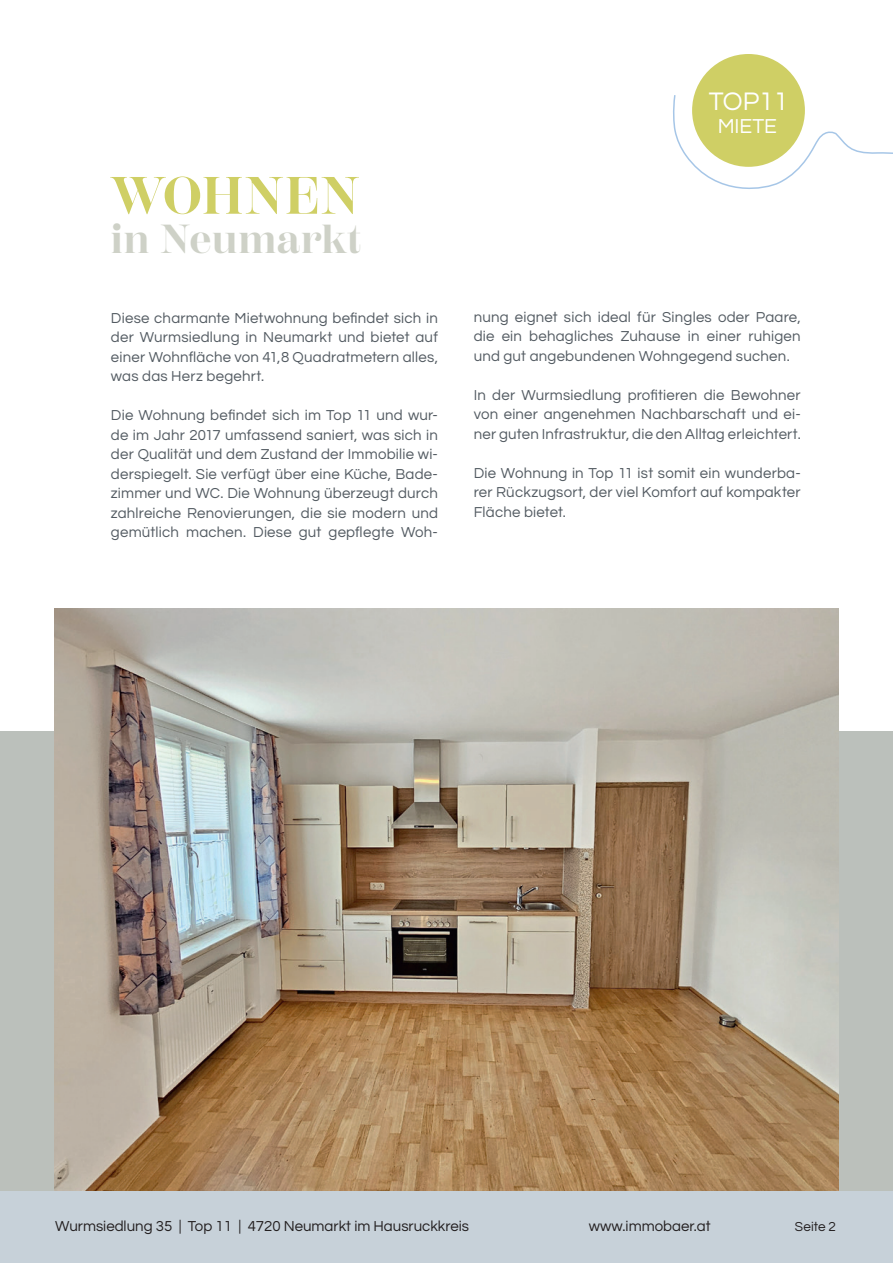
<style>
.page{position:relative;width:893px;height:1263px;background:#fff}
.page>*{position:absolute;margin:0;border:0;box-sizing:border-box;transform-origin:0 0}
.t1{font:700 52.5px "Scotch Display";letter-spacing:.01em;color:#cfcf65}
.t2{font:700 40.5px "Scotch Display";letter-spacing:.015em;color:#ced1c7}
.t3{font:26.4px "Questrial";color:#fff}
.t4{font:21px "Questrial";color:#fff}
.t5{font:15px/19.5px "Questrial";letter-spacing:.015em;color:#535b62;text-align:justify}
.t6{font:15px "Questrial";color:#231f20}
.t7{font:13.5px "Questrial";letter-spacing:.005em;color:#231f20}
</style>
<div class="page">
<div style="left:0;top:1191px;width:893px;height:72px;background:#c7d1d9"></div>
<div style="left:0;top:731px;width:893px;height:460px;background:#bbc0bb"></div>
<img style="left:54px;top:609px;width:785px;height:582px">
<div style="left:692px;top:54px;width:113px;height:113px;background:#cfcf65;border-radius:50%"></div>
<svg style="left:673px;top:93px;width:220px;height:96px"></svg>
<h1 class="t1" style="left:111px;top:166px;width:250px">WOHNEN</h1>
<h2 class="t2" style="left:111px;top:216px;width:252px">in Neumarkt</h2>
<p class="t5" style="left:111px;top:308px;width:329px">Diese charmante Mietwohnung befindet sich in der Wurmsiedlung in Neumarkt und bietet auf einer Wohnfläche von 41,8 Quadratmetern alles, was das Herz begehrt.</p>
<p class="t5" style="left:111px;top:406px;width:329px">Die Wohnung befindet sich im Top 11 und wur&shy;de im Jahr 2017 umfassend saniert, was sich in der Qualität und dem Zustand der Immobilie wi&shy;derspiegelt. Sie verfügt über eine Küche, Bade&shy;zimmer und WC. Die Wohnung überzeugt durch zahlreiche Renovierungen, die sie modern und gemütlich machen. Diese gut gepflegte Woh-</p>
<h3 class="t3" style="left:709px;top:88px;width:81px">TOP11</h3>
<h3 class="t4" style="left:718px;top:116px;width:61px">MIETE</h3>
<p class="t5" style="left:474px;top:307px;width:328px">nung eignet sich ideal für Singles oder Paare, die ein behagliches Zuhause in einer ruhigen und gut angebundenen Wohngegend suchen.</p>
<p class="t5" style="left:474px;top:385px;width:329px">In der Wurmsiedlung profitieren die Bewohner von einer angenehmen Nachbarschaft und ei&shy;ner guten Infrastruktur, die den Alltag erleichtert.</p>
<p class="t5" style="left:474px;top:463px;width:329px">Die Wohnung in Top 11 ist somit ein wunderba&shy;rer Rückzugsort, der viel Komfort auf kompakter Fläche bietet.</p>
<p class="t6" style="left:55px;top:1219px;width:415px">Wurmsiedlung 35 | Top 11 | 4720 Neumarkt im Hausruckkreis</p>
<p class="t6" style="left:589px;top:1219px;width:123px">www.immobaer.at</p>
<p class="t7" style="left:795px;top:1220px;width:43px">Seite 2</p>
</div>
